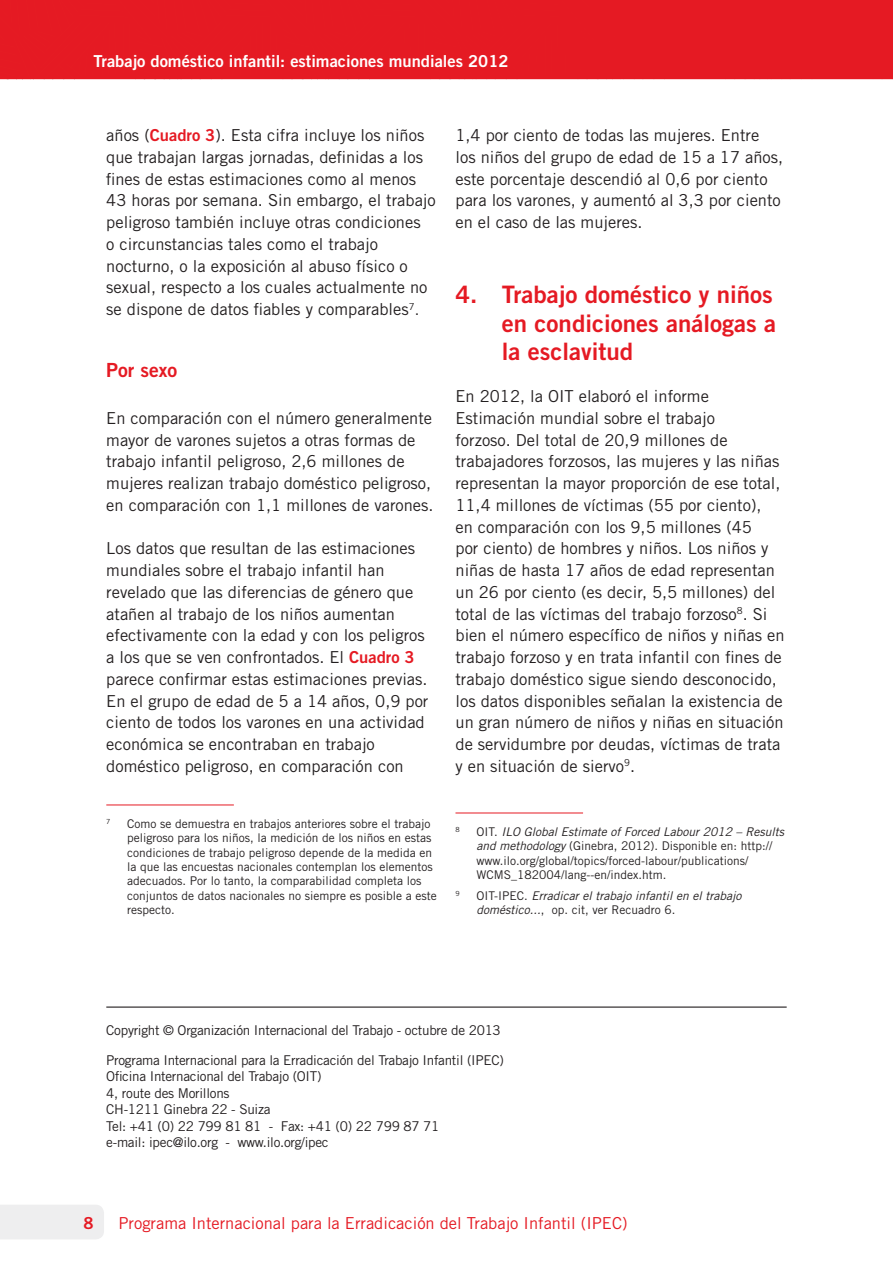
<style>
.page{position:relative;width:893px;height:1263px;background:#fff}
.page>*{position:absolute;margin:0;border:0;box-sizing:border-box;transform-origin:0 0}
.t1{font:24px/28.5px "Trade Gothic LT Std Bd 2";color:#e51a23}
.t2{font:19.5px "Trade Gothic LT Std Bd 2";color:#e51a23}
.t3{font:16.5px/21.8px "Trade Gothic LT Std";color:#231f20}
.t4{font:16.5px "Trade Gothic LT Std";color:#e51a23}
.t5{font:16.5px "Trade Gothic LT Std Bd 2";color:#fff}
.t6{font:16.5px "Trade Gothic LT Std Bd 2";color:#e51a23}
.t7{font:13.5px/16.5px "Trade Gothic LT Std";letter-spacing:-.02em;color:#231f20}
.t8{font:12px/14.4px "Trade Gothic LT Std";color:#231f20}
.t9{font:italic 12px/14.4px "Trade Gothic LT Std";color:#231f20}
.t10{font:7.05px "Trade Gothic LT Std";color:#231f20}
.s1{font-family:"Trade Gothic LT Std Bd 2";color:#e51a23}
.s2{font-size:15px}
.s3{font-style:italic}
.s4{font-style:normal}
</style>
<div class="page">
<div style="left:0;top:1205px;width:104px;height:34px;background:#eeeeef"></div>
<div style="left:0;top:0;width:893px;height:80px;background:#e51a23"></div>
<hr style="left:106px;top:804px;width:128px;height:1px;background:#e51a23">
<hr style="left:455px;top:813px;width:128px;height:1px;background:#e51a23">
<hr style="left:106px;top:1006px;width:681px;height:2px;background:#231f20">
<p class="t5" style="left:94px;top:51px;width:416px">Trabajo doméstico infantil: estimaciones mundiales 2012</p>
<p class="t3" style="left:106px;top:124px;width:331px">años (<span class="s1">Cuadro 3</span>). Esta cifra incluye los niños que trabajan largas jornadas, definidas a los fines de estas estimaciones como al menos 43 horas por semana. Sin embargo, el trabajo peligroso también incluye otras condiciones<br>o circunstancias tales como el trabajo nocturno, o la exposición al abuso físico o sexual, respecto a los cuales actualmente no se dispone de datos fiables y comparables<sup>7</sup><span class="s2">.</span></p>
<p class="t2" style="left:106px;top:358px;width:72px">Por sexo</p>
<p class="t3" style="left:106px;top:407px;width:329px">En comparación con el número generalmente mayor de varones sujetos a otras formas de trabajo infantil peligroso, 2,6 millones de mujeres realizan trabajo doméstico peligroso, en comparación con 1,1 millones de varones.</p>
<p class="t3" style="left:106px;top:537px;width:324px">Los datos que resultan de las estimaciones mundiales sobre el trabajo infantil han revelado que las diferencias de género que atañen al trabajo de los niños aumentan efectivamente con la edad y con los peligros a los que se ven confrontados. El <span class="s1">Cuadro 3 </span>parece confirmar estas estimaciones previas.<br>En el grupo de edad de 5 a 14 años, 0,9 por ciento de todos los varones en una actividad económica se encontraban en trabajo doméstico peligroso, en comparación con</p>
<p class="t10" style="left:106px;top:817px;width:6px">7</p>
<p class="t8" style="left:127px;top:816px;width:311px">Como se demuestra en trabajos anteriores sobre el trabajo peligroso para los niños, la medición de los niños en estas condiciones de trabajo peligroso depende de la medida en la que las encuestas nacionales contemplan los elementos adecuados. Por lo tanto, la comparabilidad completa los conjuntos de datos nacionales no siempre es posible a este respecto.</p>
<p class="t3" style="left:455px;top:124px;width:329px">1,4 por ciento de todas las mujeres. Entre los niños del grupo de edad de 15 a 17 años, este porcentaje descendió al 0,6 por ciento para los varones, y aumentó al 3,3 por ciento en el caso de las mujeres.</p>
<h1 class="t1" style="left:502px;top:280px;width:276px;text-indent:-46px">4. Trabajo doméstico y niños en condiciones análogas a la esclavitud</h1>
<p class="t3" style="left:455px;top:385px;width:331px">En 2012, la OIT elaboró el informe Estimación mundial sobre el trabajo<br>forzoso. Del total de 20,9 millones de trabajadores forzosos, las mujeres y las niñas representan la mayor proporción de ese total, 11,4 millones de víctimas (55 por ciento),<br>en comparación con los 9,5 millones (45<br>por ciento) de hombres y niños. Los niños y niñas de hasta 17 años de edad representan un 26 por ciento (es decir, 5,5 millones) del total de las víctimas del trabajo forzoso<sup>8</sup>. Si bien el número específico de niños y niñas en trabajo forzoso y en trata infantil con fines de trabajo doméstico sigue siendo desconocido, los datos disponibles señalan la existencia de un gran número de niños y niñas en situación de servidumbre por deudas, víctimas de trata y en situación de siervo<sup>9</sup>.</p>
<p class="t10" style="left:455px;top:825px;width:6px">8</p>
<p class="t8" style="left:476px;top:824px;width:309px">OIT. <span class="s3">ILO Global Estimate of Forced Labour 2012 – Results and methodology</span> (Ginebra, 2012). Disponible en: http:// www.ilo.org/global/topics/forced-labour/publications/ WCMS_182004/lang--en/index.htm.</p>
<p class="t10" style="left:455px;top:889px;width:6px">9</p>
<p class="t9" style="left:476px;top:889px;width:266px"><span class="s4">OIT-IPEC.</span> Erradicar el trabajo infantil en el trabajo doméstico...<span class="s4">, op. cit, ver Recuadro 6.</span></p>
<p class="t7" style="left:106px;top:1016px;width:399px;line-height:29.2px">Copyright © Organización Internacional del Trabajo - octubre de 2013<br>Programa Internacional para la Erradicación del Trabajo Infantil (IPEC)</p>
<p class="t7" style="left:106px;top:1068px;width:335px">Oficina Internacional del Trabajo (OIT)<br>4, route des Morillons<br>CH-1211 Ginebra 22 - Suiza<br>Tel: +41 (0) 22 799 81 81 - Fax: +41 (0) 22 799 87 71 e-mail: ipec@ilo.org - www.ilo.org/ipec</p>
<p class="t6" style="left:83px;top:1212px;width:12px">8</p>
<p class="t4" style="left:119px;top:1213px;width:511px">Programa Internacional para la Erradicación del Trabajo Infantil (IPEC)</p>
</div>
